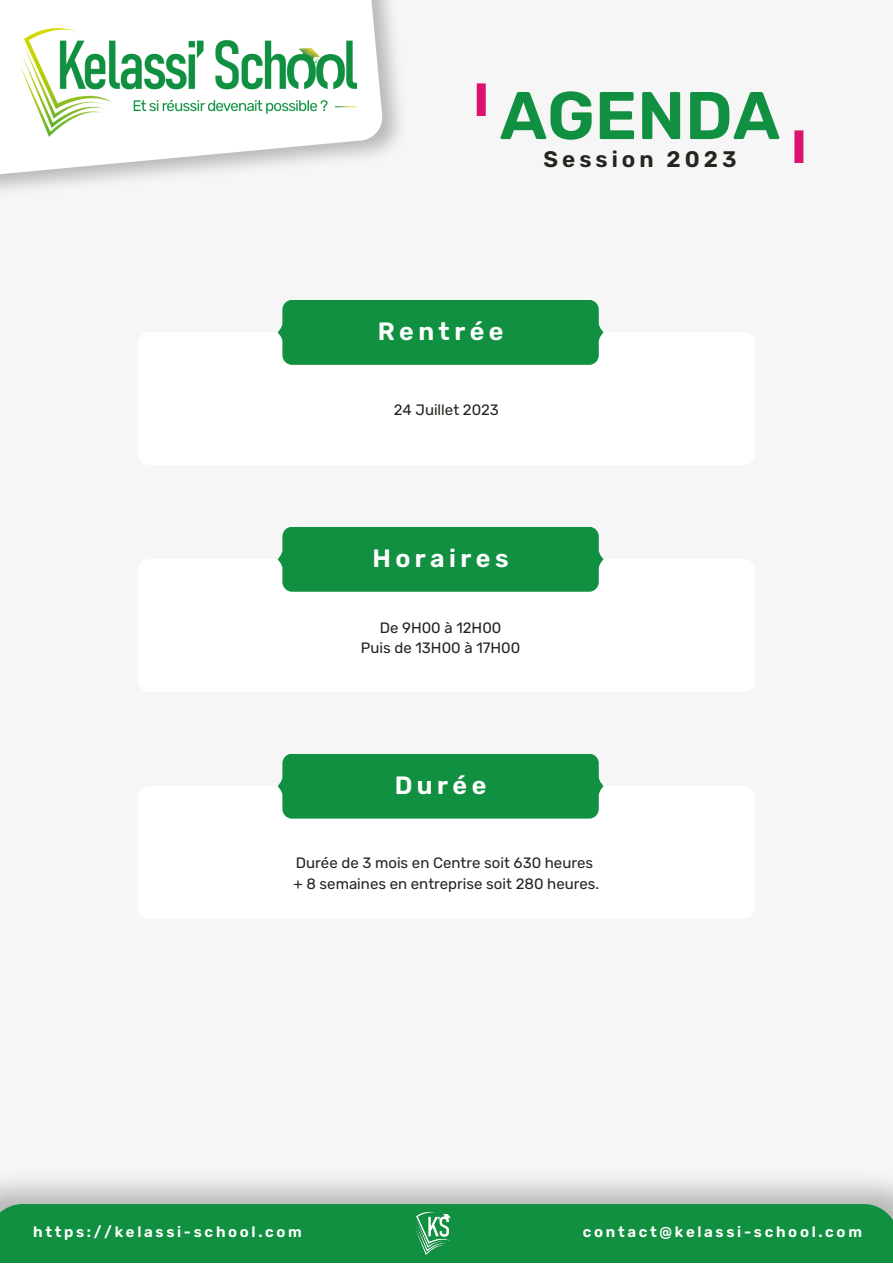
<style>
.page{position:relative;width:893px;height:1264px;background:#fff}
.page>*{position:absolute;margin:0;border:0;box-sizing:border-box;transform-origin:0 0}
.t1{font:600 67.2px "Rubik";color:#109040}
.t2{font:600 25.05px "Rubik";letter-spacing:.18em;color:#fff}
.t3{font:600 22.5px "Rubik";letter-spacing:.18em;color:#27231f}
.t4{font:15px "Rubik";color:#27231f}
.t5{font:600 15px "Rubik";letter-spacing:.18em;color:#fff}
</style>
<div class="page">
<div style="left:0;top:0;width:892px;height:1262px;background:#f6f6f6"></div>
<div style="left:0;top:1203px;width:892px;height:59px;background:#109040"></div>
<img style="left:406px;top:1206px;width:54px;height:51px">
<div style="left:476px;top:83px;width:9px;height:33px;background:#dc136c"></div>
<div style="left:794px;top:130px;width:9px;height:33px;background:#dc136c"></div>
<svg style="left:0;top:0;width:384px;height:195px"></svg>
<img style="left:5px;top:6px;width:367px;height:140px">
<div style="left:138px;top:786px;width:617px;height:132px;background:#fff;border-radius:11px"></div>
<div style="left:277px;top:754px;width:326px;height:64px;background:#109040"></div>
<div style="left:138px;top:559px;width:617px;height:132px;background:#fff;border-radius:11px"></div>
<div style="left:277px;top:527px;width:326px;height:64px;background:#109040"></div>
<div style="left:138px;top:332px;width:617px;height:133px;background:#fff;border-radius:11px"></div>
<div style="left:277px;top:300px;width:326px;height:65px;background:#109040"></div>
<p class="t1" style="left:499px;top:76px;width:282px">AGENDA</p>
<p class="t3" style="left:543px;top:146px;width:195px">Session 2023</p>
<p class="t2" style="left:377px;top:317px;width:127px">Rentrée</p>
<p class="t4" style="left:393px;top:400px;width:107px">24 Juillet 2023</p>
<p class="t2" style="left:372px;top:544px;width:138px">Horaires</p>
<p class="t4" style="left:380px;top:619px;width:123px">De 9H00 à 12H00</p>
<p class="t4" style="left:361px;top:639px;width:161px">Puis de 13H00 à 17H00</p>
<p class="t2" style="left:395px;top:770px;width:93px">Durée</p>
<p class="t4" style="left:296px;top:854px;width:299px">Durée de 3 mois en Centre soit 630 heures</p>
<p class="t4" style="left:293px;top:874px;width:307px">+ 8 semaines en entreprise soit 280 heures.</p>
<p class="t5" style="left:33px;top:1223px;width:270px">https://kelassi-school.com</p>
<p class="t5" style="left:583px;top:1223px;width:280px">contact@kelassi-school.com</p>
</div>
